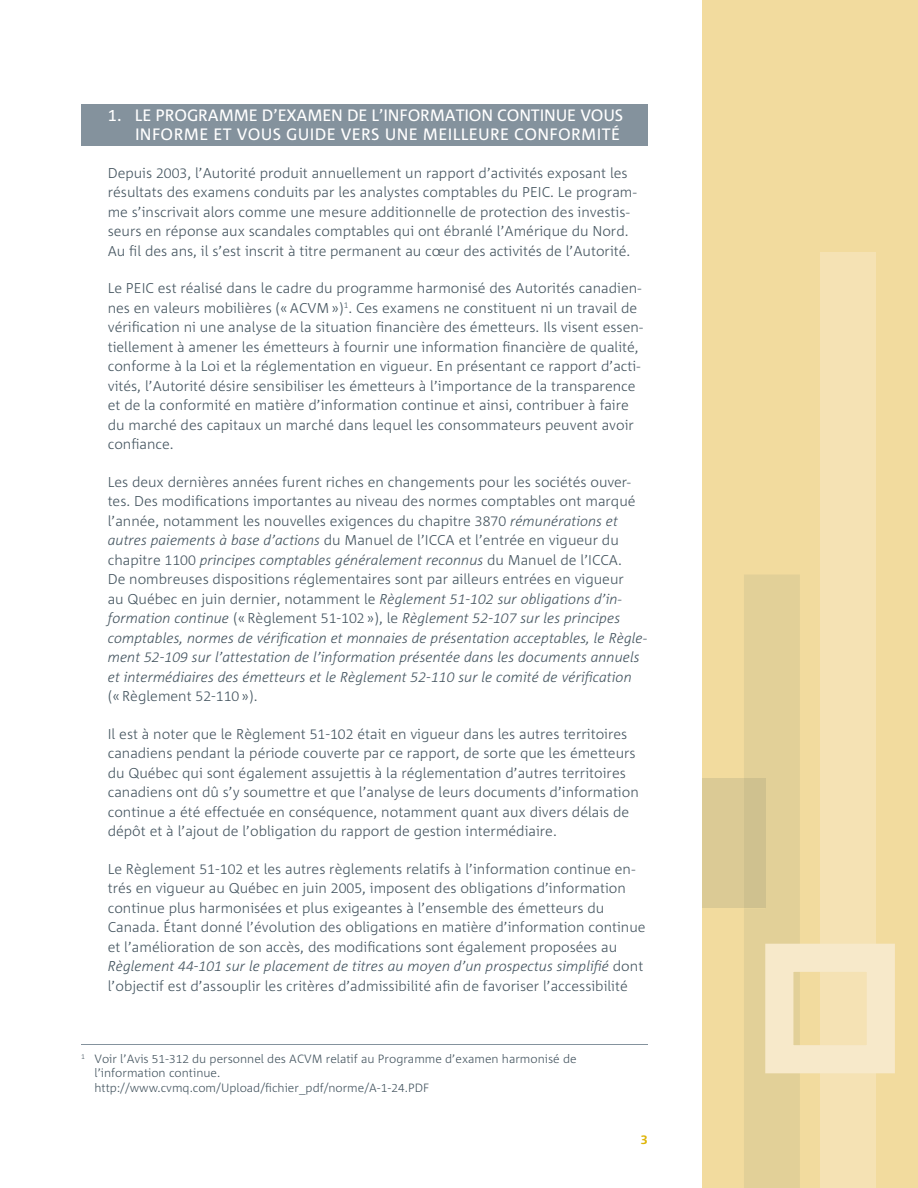
<style>
.page{position:relative;width:918px;height:1188px;background:#fff}
.page>*{position:absolute;margin:0;border:0;box-sizing:border-box;transform-origin:0 0}
.t1{font:16.5px/19.5px "Corpid";letter-spacing:.02em;color:#fff;text-align:right}
.t2{font:300 14.25px/19.5px "Corpid";color:#455560}
.t3{font:700 12.75px "Corpid Caps";color:#deb407}
.t4{font:300 12px/14.4px "Corpid";color:#455560}
.s1{font-family:"Corpid Caps"}
.s2{font-style:italic}
.s3{font-family:"Corpid Caps";font-style:italic}
</style>
<div class="page">
<div style="left:702px;top:0;width:216px;height:1188px;background:#f2db9e"></div>
<div style="left:820px;top:252px;width:56px;height:936px;background:#f5e2b4"></div>
<svg style="left:744px;top:575px;width:151px;height:613px"></svg>
<div style="left:702px;top:779px;width:42px;height:129px;background:#dbca95"></div>
<div style="left:744px;top:779px;width:21px;height:129px;background:#cfc18f"></div>
<hr style="left:81px;top:1045px;width:567px;height:1px;background:#84929d">
<div style="left:81px;top:104px;width:567px;height:22px;background:#84929d"></div>
<div style="left:81px;top:124px;width:567px;height:21px;background:#84929d"></div>
<p class="t1" style="left:108px;top:106px;width:517px"><span class="s1">1</span>. LE PROGRAMME D’EXAMEN DE L’INFORMATION CONTINUE VOUS<br>INFORME ET VOUS GUIDE VERS UNE MEILLEURE CONFORMITÉ</p>
<p class="t2" style="left:108px;top:164px;width:530px">Depuis <span class="s1">2003</span>, l’Autorité produit annuellement un rapport d’activités exposant les résultats des examens conduits par les analystes comptables du PEIC. Le program&shy;me s’inscrivait alors comme une mesure additionnelle de protection des investis&shy;seurs en réponse aux scandales comptables qui ont ébranlé l’Amérique du Nord.<br>Au fil des ans, il s’est inscrit à titre permanent au cœur des activités de l’Autorité.</p>
<p class="t2" style="left:108px;top:279px;width:537px">Le PEIC est réalisé dans le cadre du programme harmonisé des Autorités canadien&shy;nes en valeurs mobilières (« ACVM »)<sup>1</sup>. Ces examens ne constituent ni un travail de vérification ni une analyse de la situation financière des émetteurs. Ils visent essen&shy;tiellement à amener les émetteurs à fournir une information financière de qualité, conforme à la Loi et la réglementation en vigueur. En présentant ce rapport d’acti&shy;vités, l’Autorité désire sensibiliser les émetteurs à l’importance de la transparence et de la conformité en matière d’information continue et ainsi, contribuer à faire du marché des capitaux un marché dans lequel les consommateurs peuvent avoir confiance.</p>
<p class="t2" style="left:108px;top:473px;width:541px">Les deux dernières années furent riches en changements pour les sociétés ouver&shy;tes. Des modifications importantes au niveau des normes comptables ont marqué l’année, notamment les nouvelles exigences du chapitre <span class="s1">3870</span> <span class="s2">rémunérations et autres paiements à base d’actions</span> du Manuel de l’ICCA et l’entrée en vigueur du chapitre <span class="s1">1100</span> <span class="s2">principes comptables généralement reconnus</span> du Manuel de l’ICCA.<br>De nombreuses dispositions réglementaires sont par ailleurs entrées en vigueur<br>au Québec en juin dernier, notamment le <span class="s2">Règlement</span> <span class="s3">51-102</span> <span class="s2">sur obligations d’in&shy;formation continue</span> (« Règlement <span class="s1">51-102</span> »), le <span class="s2">Règlement</span> <span class="s3">52-107</span> <span class="s2">sur les principes comptables, normes de vérification et monnaies de présentation acceptables, le Règle&shy;ment</span> <span class="s3">52-109</span> <span class="s2">sur l’attestation de l’information présentée dans les documents annuels et intermédiaires des émetteurs et le Règlement</span> <span class="s3">52-110</span> <span class="s2">sur le comité de vérification </span>(« Règlement <span class="s1">52-110</span> »).</p>
<p class="t2" style="left:108px;top:725px;width:533px">Il est à noter que le Règlement <span class="s1">51-102</span> était en vigueur dans les autres territoires canadiens pendant la période couverte par ce rapport, de sorte que les émetteurs du Québec qui sont également assujettis à la réglementation d’autres territoires canadiens ont dû s’y soumettre et que l’analyse de leurs documents d’information continue a été effectuée en conséquence, notamment quant aux divers délais de dépôt et à l’ajout de l’obligation du rapport de gestion intermédiaire.</p>
<p class="t2" style="left:108px;top:860px;width:539px">Le Règlement <span class="s1">51-102</span> et les autres règlements relatifs à l’information continue en&shy;trés en vigueur au Québec en juin <span class="s1">2005</span>, imposent des obligations d’information continue plus harmonisées et plus exigeantes à l’ensemble des émetteurs du Canada. Étant donné l’évolution des obligations en matière d’information continue et l’amélioration de son accès, des modifications sont également proposées au <span class="s2">Règlement</span> <span class="s3">44-101</span> <span class="s2">sur le placement de titres au moyen d’un prospectus simplifié</span> dont l’objectif est d’assouplir les critères d’admissibilité afin de favoriser l’accessibilité</p>
<p class="t4" style="left:95px;top:1052px;width:484px;text-indent:-14px"><sup>1</sup> Voir l’Avis <span class="s1">51-312</span> du personnel des ACVM relatif au Programme d’examen harmonisé de l’information continue.<br>http://www.cvmq.com/Upload/fichier_pdf/norme/<span class="s1">A-1-24</span>.PDF</p>
<p class="t3" style="left:641px;top:1135px;width:9px">3</p>
</div>
